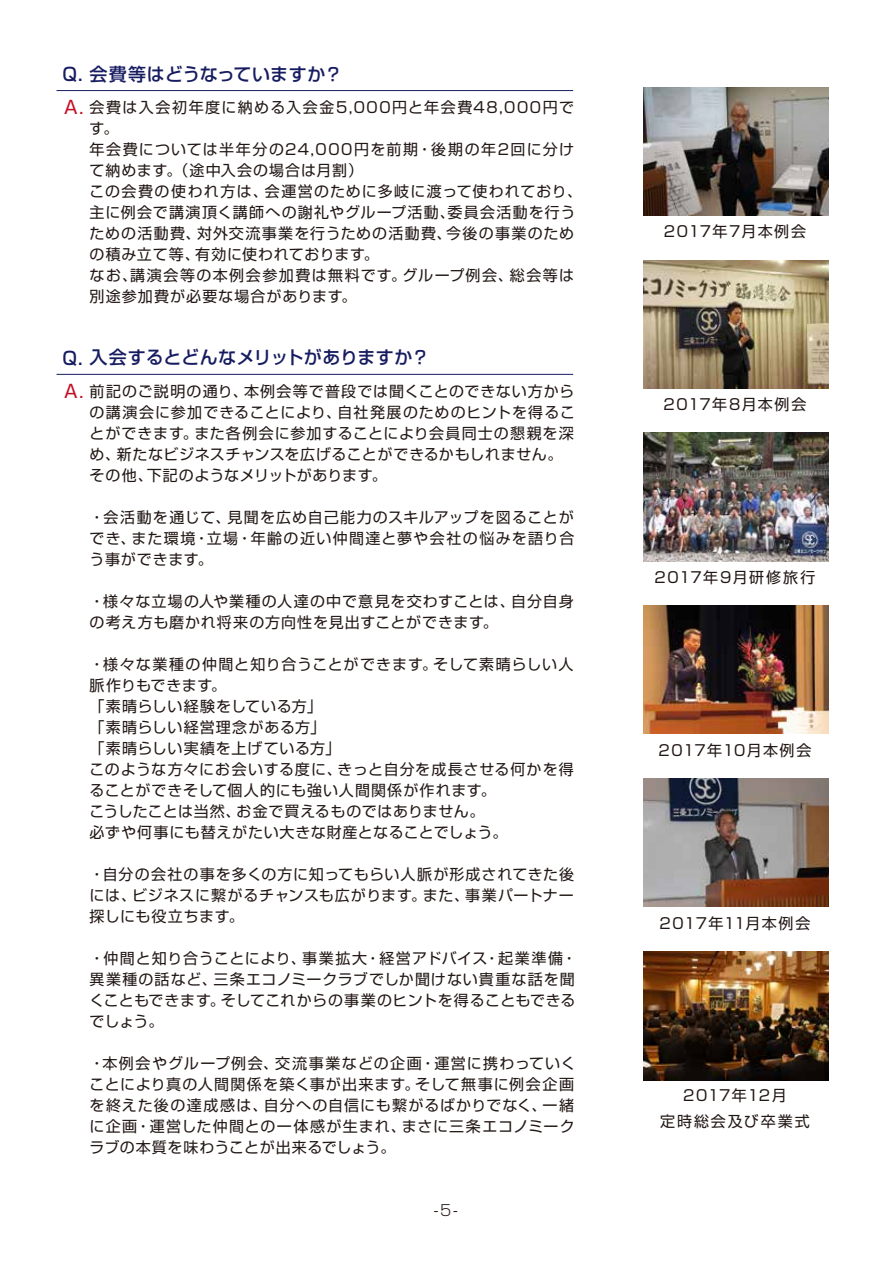
<style>
.page{position:relative;width:893px;height:1263px;background:#fff}
.page>*{position:absolute;margin:0;border:0;box-sizing:border-box;transform-origin:0 0}
.t1{font:500 18px "Shin Go";letter-spacing:-.005em;color:#171c61}
.t2{font:500 18px "Shin Go";letter-spacing:.02em;color:#171c61}
.t3{font:18px "Shin Go";color:#c30d23}
.t4{font:15px/21px "Shin Go";letter-spacing:.06em;color:#221815}
.t5{font:15px/21px "Shin Go";letter-spacing:.08em;color:#221815}
.t6{font:15px "Shin Go";letter-spacing:.09em;color:#221815}
.t7{font:15px/26.2px "Shin Go";letter-spacing:.11em;color:#221815;text-align:center}
.t8{font:15px "Shin Go";letter-spacing:.1em;color:#221815}
.t9{font:300 15px "Shin Go";color:#221815}
</style>
<div class="page">
<img style="left:643px;top:87px;width:185px;height:129px">
<img style="left:643px;top:260px;width:185px;height:128px">
<img style="left:643px;top:433px;width:185px;height:128px">
<hr style="left:57px;top:90px;width:516px;height:1px;background:#171c61">
<hr style="left:57px;top:374px;width:516px;height:1px;background:#171c61">
<img style="left:643px;top:605px;width:185px;height:129px">
<img style="left:643px;top:952px;width:185px;height:128px">
<img style="left:643px;top:778px;width:185px;height:128px">
<p class="t2" style="left:62px;top:62px;width:282px">Q. 会費等はどうなっていますか？</p>
<p class="t3" style="left:64px;top:95px;width:21px">A.</p>
<p class="t5" style="left:90px;top:96px;width:487px">会費は入会初年度に納める入会金5,000円と年会費48,000円です。<br>年会費については半年分の24,000円を前期・後期の年2回に分けて納めます。（途中入会の場合は月割）<br>この会費の使われ方は、会運営のために多岐に渡って使われており､主に例会で講演頂く講師への謝礼やグループ活動､委員会活動を行うための活動費、対外交流事業を行うための活動費、今後の事業のための積み立て等、有効に使われております。<br>なお､講演会等の本例会参加費は無料です。グループ例会、総会等は別途参加費が必要な場合があります。</p>
<p class="t1" style="left:62px;top:346px;width:369px">Q. 入会するとどんなメリットがありますか？</p>
<p class="t3" style="left:64px;top:379px;width:21px">A.</p>
<p class="t4" style="left:90px;top:380px;width:487px">前記のご説明の通り、本例会等で普段では聞くことのできない方からの講演会に参加できることにより、自社発展のためのヒントを得ることができます。また各例会に参加することにより会員同士の懇親を深め、新たなビジネスチャンスを広げることができるかもしれません。その他、下記のようなメリットがあります。</p>
<p class="t4" style="left:90px;top:506px;width:486px;text-align:justify">・会活動を通じて、見聞を広め自己能力のスキルアップを図ることができ、また環境・立場・年齢の近い仲間達と夢や会社の悩みを語り合う事ができます。</p>
<p class="t4" style="left:90px;top:590px;width:486px">・様々な立場の人や業種の人達の中で意見を交わすことは、自分自身の考え方も磨かれ将来の方向性を見出すことができます。</p>
<p class="t4" style="left:90px;top:653px;width:486px">・様々な業種の仲間と知り合うことができます。そして素晴らしい人脈作りもできます。<br>「素晴らしい経験をしている方」<br>「素晴らしい経営理念がある方」<br>「素晴らしい実績を上げている方」<br>このような方々にお会いする度に、きっと自分を成長させる何かを得ることができそして個人的にも強い人間関係が作れます。<br>こうしたことは当然、お金で買えるものではありません。<br>必ずや何事にも替えがたい大きな財産となることでしょう。</p>
<p class="t4" style="left:90px;top:863px;width:486px;text-align:justify">・自分の会社の事を多くの方に知ってもらい人脈が形成されてきた後には、ビジネスに繋がるチャンスも広がります。また、事業パートナー探しにも役立ちます。</p>
<p class="t4" style="left:90px;top:947px;width:489px">・仲間と知り合うことにより、事業拡大・経営アドバイス・起業準備・異業種の話など、三条エコノミークラブでしか聞けない貴重な話を聞くこともできます。そしてこれからの事業のヒントを得ることもできるでしょう。</p>
<p class="t4" style="left:90px;top:1052px;width:488px;text-align:justify">・本例会やグループ例会、交流事業などの企画・運営に携わっていくことにより真の人間関係を築く事が出来ます。そして無事に例会企画を終えた後の達成感は、自分への自信にも繋がるばかりでなく、一緒に企画・運営した仲間との一体感が生まれ、まさに三条エコノミークラブの本質を味わうことが出来るでしょう。</p>
<p class="t9" style="left:434px;top:1200px;width:25px">-5-</p>
<p class="t6" style="left:664px;top:221px;width:144px">2017年7月本例会</p>
<p class="t6" style="left:663px;top:394px;width:145px">2017年8月本例会</p>
<p class="t8" style="left:654px;top:567px;width:162px">2017年9月研修旅行</p>
<p class="t5" style="left:658px;top:739px;width:155px">2017年10月本例会</p>
<p class="t4" style="left:660px;top:912px;width:152px">2017年11月本例会</p>
<p class="t7" style="left:660px;top:1081px;width:151px">2017年12月<br>定時総会及び卒業式</p>
</div>
